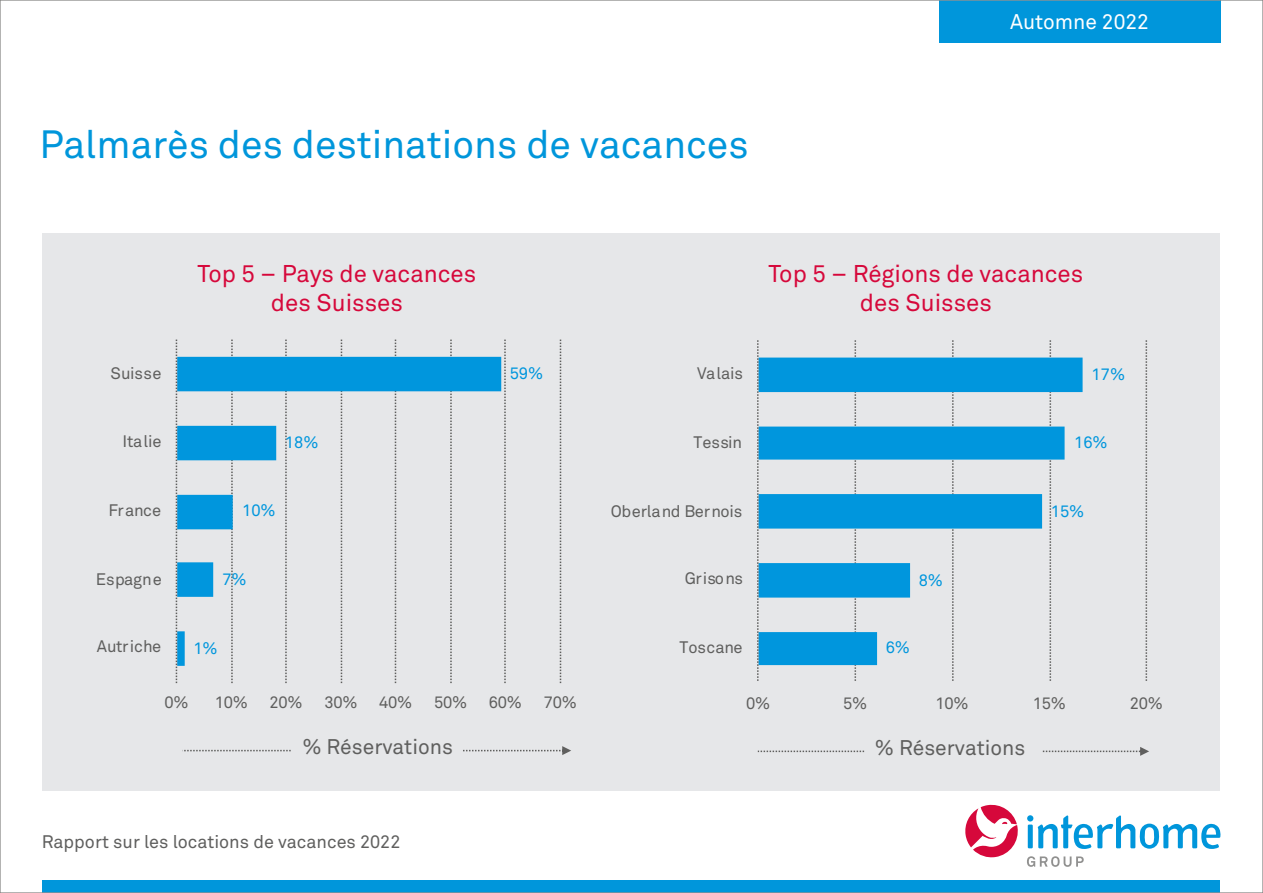
<style>
.page{position:relative;width:1263px;height:893px;background:#fff}
.page>*{position:absolute;margin:0;border:0;box-sizing:border-box;transform-origin:0 0}
.t1{font:39px "Akkurat Pro";color:#0096db}
.t2{font:24px/28.8px "Akkurat Pro";color:#d6083b;text-align:center}
.t3{font:21px "Akkurat Pro";color:#5f5f5e}
.t4{font:21px "Akkurat Pro";color:#fff}
.t5{font:18px "Akkurat Pro";color:#5f5f5e}
.t6{font:16.5px "Akkurat Pro";letter-spacing:-.015em;color:#5f5f5e}
.t7{font:16.5px "Akkurat Pro";color:#0096dd}
.t8{font:16.5px "Akkurat Pro";letter-spacing:.01em;color:#5f5f5e}
</style>
<div class="page">
<div style="left:43px;top:880px;width:1177px;height:13px;background:#0096db"></div>
<svg style="left:965px;top:805px;width:53px;height:53px"></svg>
<svg style="left:1027px;top:815px;width:193px;height:34px"></svg>
<svg style="left:1027px;top:856px;width:57px;height:11px"></svg>
<div style="left:939px;top:0;width:281px;height:43px;background:#0096db"></div>
<div style="left:43px;top:234px;width:1177px;height:557px;background:#e6e7e9"></div>
<svg style="left:854px;top:340px;width:2px;height:341px"></svg>
<svg style="left:952px;top:340px;width:1px;height:341px"></svg>
<svg style="left:1049px;top:340px;width:2px;height:341px"></svg>
<svg style="left:1145px;top:340px;width:2px;height:341px"></svg>
<svg style="left:758px;top:358px;width:324px;height:307px"></svg>
<svg style="left:757px;top:340px;width:1px;height:341px"></svg>
<svg style="left:1043px;top:747px;width:106px;height:9px"></svg>
<svg style="left:758px;top:751px;width:106px;height:1px"></svg>
<svg style="left:231px;top:340px;width:2px;height:343px"></svg>
<svg style="left:285px;top:340px;width:2px;height:343px"></svg>
<svg style="left:341px;top:340px;width:1px;height:343px"></svg>
<svg style="left:395px;top:340px;width:1px;height:343px"></svg>
<svg style="left:450px;top:340px;width:2px;height:343px"></svg>
<svg style="left:504px;top:340px;width:2px;height:343px"></svg>
<svg style="left:560px;top:340px;width:1px;height:343px"></svg>
<svg style="left:177px;top:357px;width:324px;height:309px"></svg>
<svg style="left:176px;top:340px;width:1px;height:343px"></svg>
<svg style="left:463px;top:746px;width:108px;height:9px"></svg>
<svg style="left:182px;top:750px;width:109px;height:1px"></svg>
<h1 class="t1" style="left:39px;top:122px;width:711px">Palmarès des destinations de vacances</h1>
<p class="t4" style="left:1010px;top:10px;width:140px">Automne 2022</p>
<h2 class="t2" style="left:198px;top:260px;width:280px">Top 5 – Pays de vacances des Suisses</h2>
<h2 class="t2" style="left:768px;top:260px;width:316px">Top 5 – Régions de vacances des Suisses</h2>
<p class="t6" style="left:111px;top:364px;width:53px">Suisse</p>
<p class="t7" style="left:510px;top:364px;width:35px">59%</p>
<p class="t6" style="left:697px;top:363px;width:48px">Valais</p>
<p class="t7" style="left:1092px;top:365px;width:35px">17%</p>
<p class="t6" style="left:123px;top:431px;width:41px">Italie</p>
<p class="t7" style="left:285px;top:433px;width:35px">18%</p>
<p class="t6" style="left:694px;top:432px;width:50px">Tessin</p>
<p class="t7" style="left:1074px;top:432px;width:35px">16%</p>
<p class="t6" style="left:109px;top:500px;width:54px">France</p>
<p class="t7" style="left:242px;top:500px;width:35px">10%</p>
<p class="t6" style="left:611px;top:501px;width:133px">Oberland Bernois</p>
<p class="t7" style="left:1051px;top:501px;width:35px">15%</p>
<p class="t8" style="left:96px;top:569px;width:68px">Espagne</p>
<p class="t7" style="left:222px;top:569px;width:26px">7%</p>
<p class="t6" style="left:685px;top:569px;width:60px">Grisons</p>
<p class="t7" style="left:919px;top:570px;width:26px">8%</p>
<p class="t6" style="left:97px;top:637px;width:66px">Autriche</p>
<p class="t7" style="left:193px;top:638px;width:26px">1%</p>
<p class="t6" style="left:679px;top:638px;width:65px">Toscane</p>
<p class="t7" style="left:886px;top:638px;width:26px">6%</p>
<p class="t6" style="left:164px;top:692px;width:26px">0%</p>
<p class="t6" style="left:215px;top:692px;width:35px">10%</p>
<p class="t6" style="left:269px;top:692px;width:35px">20%</p>
<p class="t6" style="left:324px;top:692px;width:35px">30%</p>
<p class="t6" style="left:379px;top:692px;width:35px">40%</p>
<p class="t6" style="left:434px;top:692px;width:35px">50%</p>
<p class="t6" style="left:489px;top:692px;width:35px">60%</p>
<p class="t6" style="left:544px;top:692px;width:35px">70%</p>
<p class="t3" style="left:302px;top:735px;width:152px">% Réservations</p>
<p class="t5" style="left:42px;top:832px;width:360px">Rapport sur les locations de vacances 2022</p>
<p class="t6" style="left:746px;top:693px;width:26px">0%</p>
<p class="t6" style="left:843px;top:693px;width:26px">5%</p>
<p class="t6" style="left:936px;top:693px;width:35px">10%</p>
<p class="t6" style="left:1033px;top:693px;width:35px">15%</p>
<p class="t6" style="left:1130px;top:693px;width:35px">20%</p>
<p class="t3" style="left:875px;top:736px;width:152px">% Réservations</p>
</div>
